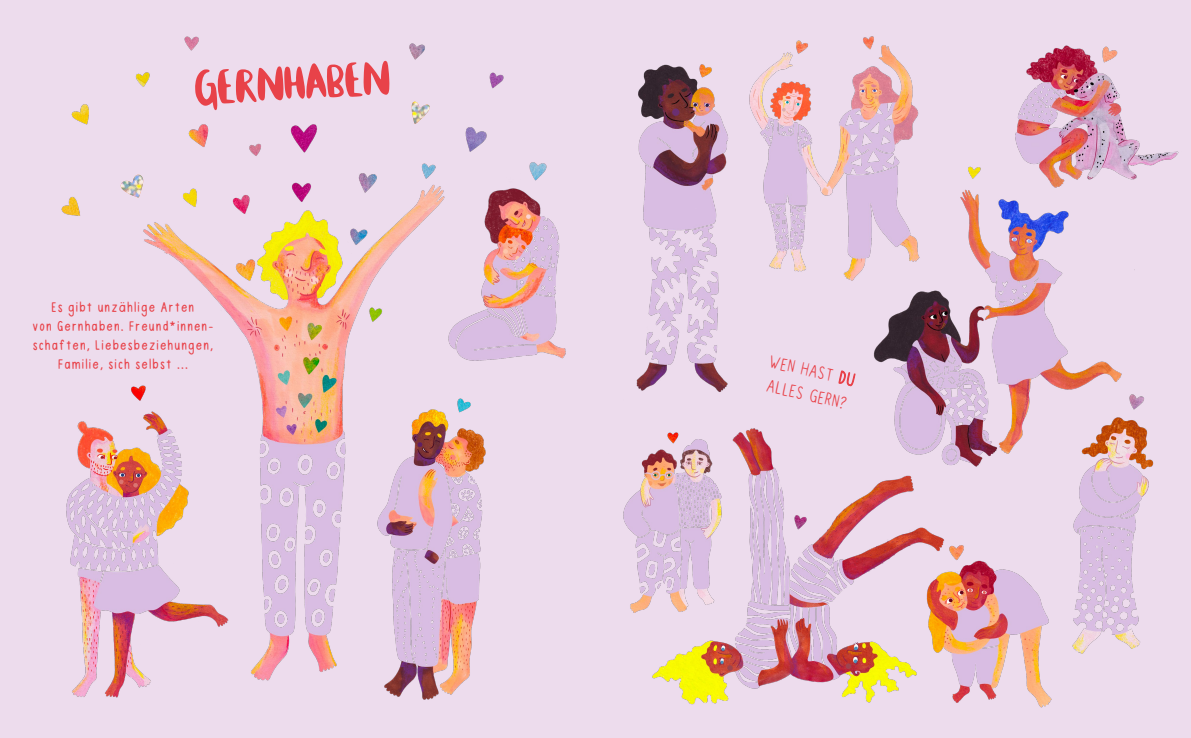
<style>
.page{position:relative;width:1191px;height:738px;background:#fff}
.page>*{position:absolute;margin:0;border:0;box-sizing:border-box;transform-origin:0 0}
.t1{font:53px "Glitzer titel";color:#e84249}
.t2{font:25px/24px "Glitzer text";color:#e84249}
.t3{font:700 19px/19px "Glitzer text";letter-spacing:.025em;color:#e84249;text-align:center}
</style>
<div class="page">
<div style="left:0;top:0;width:1191px;height:737px;background:#eddced"></div>
<img style="left:520px;top:162px;width:46px;height:197px">
<img style="left:61px;top:72px;width:459px;height:628px">
<img style="left:409px;top:43px;width:16px;height:17px">
<img style="left:184px;top:36px;width:15px;height:15px">
<img style="left:636px;top:36px;width:284px;height:669px">
<img style="left:1015px;top:45px;width:164px;height:116px">
<img style="left:853px;top:156px;width:307px;height:312px">
<img style="left:920px;top:527px;width:132px;height:181px">
<img style="left:1063px;top:370px;width:97px;height:284px">
<img style="left:623px;top:423px;width:106px;height:198px">
<svg style="left:105px;top:163px;width:56px;height:50px"></svg>
<img style="left:120px;top:174px;width:23px;height:23px">
<svg style="left:392px;top:89px;width:55px;height:50px"></svg>
<img style="left:410px;top:102px;width:21px;height:24px">
<h1 class="t1" style="left:192px;top:61px;width:181px;rotate:-3deg">GERNHABEN</h1>
<p class="t3" style="left:32px;top:298px;width:183px">Es gibt unzählige Arten<br>von Gernhaben. Freund*innen&shy;schaften, Liebesbeziehungen,<br>Familie, sich selbst ...</p>
<h2 class="t2" style="left:772px;top:350px;width:88px;rotate:13deg">WEN HAST DU<br>ALLES GERN?</h2>
</div>
